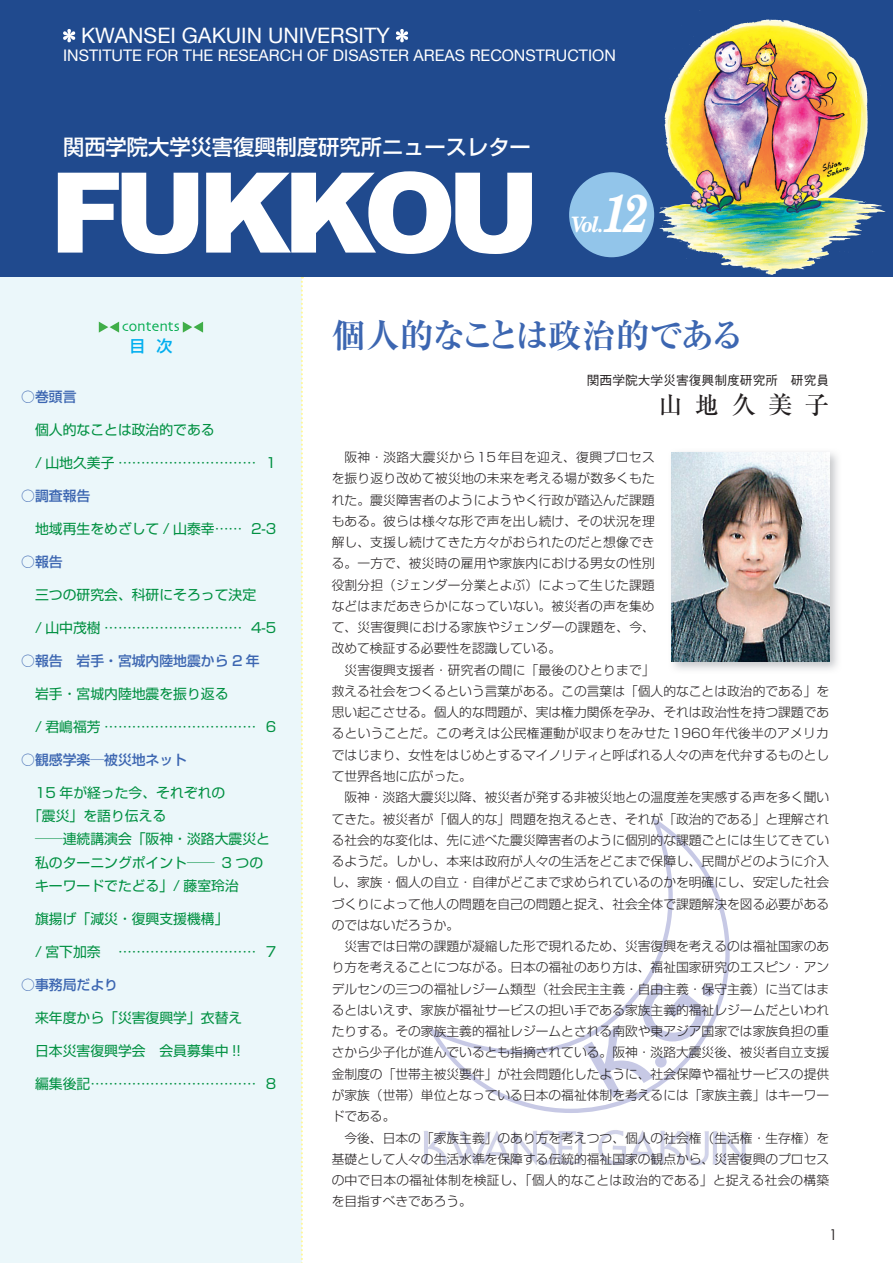
<style>
.page{position:relative;width:893px;height:1263px;background:#fff}
.page>*{position:absolute;margin:0;border:0;box-sizing:border-box;transform-origin:0 0}
.t1{font:900 111.6px "Arial";letter-spacing:-.08em;color:#fff}
.t2{font:italic 700 53.1px "New Century Schlbk";color:#fff;scale:.8 1}
.t3{font:700 34.05px "Ryumin Pro";letter-spacing:-.045em;color:#3c66b1}
.t4{font:500 24.45px "Ryumin Pro";letter-spacing:.5em;color:#231f20}
.t5{font:21.3px "Helvetica Neue";color:#fff}
.t6{font:500 21.3px "Shin Go Pro";color:#fff}
.t7{font:italic 700 21.3px "New Century Schlbk";color:#fff;scale:.9 1}
.t8{font:15.9px "Helvetica Neue";color:#fff}
.t9{font:500 15.9px "Shin Go Pro";color:#00aeef}
.t10{font:14.85px "Skia";color:#00ab4d}
.t11{font:14.85px "Century Gothic";color:#231f20}
.t12{font:13.8px/23.4px "Shin Go Pro";color:#009041}
.t13{font:500 13.8px "Shin Go Pro";color:#3c66b1}
.t14{font:13.8px/23.4px "Shin Go Pro";color:#009041;scale:2 1}
.t15{font:300 12.75px/21.3px "Shin Go Pro";color:#231f20;text-align:justify}
.t16{font:500 12.75px "Gothic BBB Pro";color:#231f20}
</style>
<div class="page">
<div style="left:0;top:276px;width:302px;height:987px;background:#ebf7fa"></div>
<svg style="left:301px;top:276px;width:2px;height:987px"></svg>
<svg style="left:0;top:0;width:893px;height:276px;background:#3e5c8a"></svg>
<svg style="left:63px;top:29px;width:12px;height:13px"></svg>
<svg style="left:396px;top:29px;width:12px;height:13px"></svg>
<div style="left:569px;top:172px;width:85px;height:85px;background:#92c5ea;border-radius:50%"></div>
<img style="left:423px;top:1130px;width:323px;height:36px">
<svg style="left:428px;top:816px;width:302px;height:297px"></svg>
<svg style="left:584px;top:983px;width:123px;height:115px"></svg>
<div style="left:702px;top:985px;width:12px;height:11px;background:#c7c9e5;border-radius:50%"></div>
<svg style="left:99px;top:322px;width:20px;height:11px"></svg>
<svg style="left:183px;top:322px;width:20px;height:11px"></svg>
<img style="left:700px;top:3px;width:83px;height:33px">
<img style="left:671px;top:452px;width:167px;height:218px">
<img style="left:672px;top:452px;width:157px;height:210px">
<h3 class="t5" style="left:81px;top:23px;width:310px">KWANSEI GAKUIN UNIVERSITY</h3>
<p class="t8" style="left:63px;top:46px;width:554px">INSTITUTE FOR THE RESEARCH OF DISASTER AREAS RECONSTRUCTION</p>
<h3 class="t6" style="left:63px;top:129px;width:469px">関西学院大学災害復興制度研究所ニュースレター</h3>
<h1 class="t1" style="left:50px;top:132px;width:492px">FUKKOU</h1>
<h2 class="t2" style="left:602px;top:179px;width:59px">12</h2>
<h3 class="t7" style="left:571px;top:211px;width:38px">Vol.</h3>
<p class="t10" style="left:122px;top:318px;width:59px">contents</p>
<p class="t9" style="left:129px;top:333px;width:45px">目 次</p>
<p class="t13" style="left:21px;top:385px;width:57px">○巻頭言</p>
<p class="t12" style="left:21px;top:416px;width:195px">　個人的なことは政治的である</p>
<p class="t12" style="left:21px;top:449px;width:257px">　/ 山地久美子 ………………………… 1</p>
<p class="t13" style="left:21px;top:484px;width:71px">○調査報告</p>
<p class="t12" style="left:21px;top:515px;width:257px">　地域再生をめざして / 山泰幸 …… 2-3</p>
<p class="t13" style="left:21px;top:550px;width:43px">○報告</p>
<p class="t12" style="left:21px;top:581px;width:236px">　三つの研究会、科研にそろって決定</p>
<p class="t12" style="left:21px;top:614px;width:257px">　/ 山中茂樹 ………………………… 4-5</p>
<p class="t13" style="left:21px;top:649px;width:240px">○報告　岩手・宮城内陸地震から 2 年</p>
<p class="t12" style="left:21px;top:680px;width:209px">　岩手・宮城内陸地震を振り返る</p>
<p class="t12" style="left:21px;top:713px;width:257px">　/ 君嶋福芳 …………………………… 6</p>
<p class="t13" style="left:21px;top:748px;width:167px">○観感学楽─被災地ネット</p>
<p class="t12" style="left:21px;top:779px;width:206px">　15 年が経った今、それぞれの　「震災」を語り伝える</p>
<p class="t14" style="left:21px;top:826px;width:126px;text-indent:14px">─連続講演会「阪神・淡路大震災と　私のターニングポイント─ 3 つの　キーワードでたどる」/ 藤室玲治</p>
<p class="t12" style="left:21px;top:905px;width:209px">　旗揚げ「減災・復興支援機構」</p>
<p class="t12" style="left:21px;top:938px;width:257px">　/ 宮下加奈　 ………………………… 7</p>
<p class="t13" style="left:21px;top:973px;width:98px">○事務局だより</p>
<p class="t12" style="left:21px;top:1004px;width:223px">　来年度から「災害復興学」衣替え</p>
<p class="t12" style="left:21px;top:1037px;width:221px">　日本災害復興学会　会員募集中 !!</p>
<p class="t12" style="left:21px;top:1070px;width:257px">　編集後記……………………………… 8</p>
<h3 class="t3" style="left:332px;top:309px;width:414px">個人的なことは政治的である</h3>
<p class="t16" style="left:587px;top:370px;width:244px">関西学院大学災害復興制度研究所　研究員</p>
<h3 class="t4" style="left:658px;top:385px;width:173px">山地久美子</h3>
<p class="t15" style="left:332px;top:445px;width:325px;text-indent:13px">阪神・淡路大震災から15年目を迎え、復興プロセスを振り返り改めて被災地の未来を考える場が数多くもたれた。震災障害者のようにようやく行政が踏込んだ課題もある。彼らは様々な形で声を出し続け、その状況を理解し、支援し続けてきた方々がおられたのだと想像できる。一方で、被災時の雇用や家族内における男女の性別役割分担（ジェンダー分業とよぶ）によって生じた課題などはまだあきらかになっていない。被災者の声を集めて、災害復興における家族やジェンダーの課題を、今、改めて検証する必要性を認識している。</p>
<p class="t15" style="left:332px;top:658px;width:499px;text-align:left;text-indent:13px">災害復興支援者・研究者の間に「最後のひとりまで」<br>救える社会をつくるという言葉がある。この言葉は「個人的なことは政治的である」を思い起こさせる。個人的な問題が、実は権力関係を孕み、それは政治性を持つ課題であるということだ。この考えは公民権運動が収まりをみせた1960年代後半のアメリカではじまり、女性をはじめとするマイノリティと呼ばれる人々の声を代弁するものとして世界各地に広がった。</p>
<p class="t15" style="left:332px;top:785px;width:499px;text-indent:13px">阪神・淡路大震災以降、被災者が発する非被災地との温度差を実感する声を多く聞いてきた。被災者が「個人的な」問題を抱えるとき、それが「政治的である」と理解される社会的な変化は、先に述べた震災障害者のように個別的な課題ごとには生じてきているようだ。しかし、本来は政府が人々の生活をどこまで保障し、民間がどのように介入し、家族・個人の自立・自律がどこまで求められているのかを明確にし、安定した社会づくりによって他人の問題を自己の問題と捉え、社会全体で課題解決を図る必要があるのではないだろうか。</p>
<p class="t15" style="left:332px;top:934px;width:499px;text-indent:13px">災害では日常の課題が凝縮した形で現れるため、災害復興を考えるのは福祉国家のあり方を考えることにつながる。日本の福祉のあり方は、福祉国家研究のエスピン・アンデルセンの三つの福祉レジーム類型（社会民主主義・自由主義・保守主義）に当てはまるとはいえず、家族が福祉サービスの担い手である家族主義的福祉レジームだといわれたりする。その家族主義的福祉レジームとされる南欧や東アジア国家では家族負担の重さから少子化が進んでいるとも指摘されている。阪神・淡路大震災後、被災者自立支援金制度の「世帯主被災要件」が社会問題化したように、社会保障や福祉サービスの提供が家族（世帯）単位となっている日本の福祉体制を考えるには「家族主義」はキーワードである。</p>
<p class="t15" style="left:332px;top:1125px;width:499px;text-indent:13px">今後、日本の「家族主義」のあり方を考えつつ、個人の社会権（生活権・生存権）を基礎として人々の生活水準を保障する伝統的福祉国家の観点から、災害復興のプロセスの中で日本の福祉体制を検証し、「個人的なことは政治的である」と捉える社会の構築を目指すべきであろう。</p>
<p class="t11" style="left:829px;top:1225px;width:10px">1</p>
</div>
